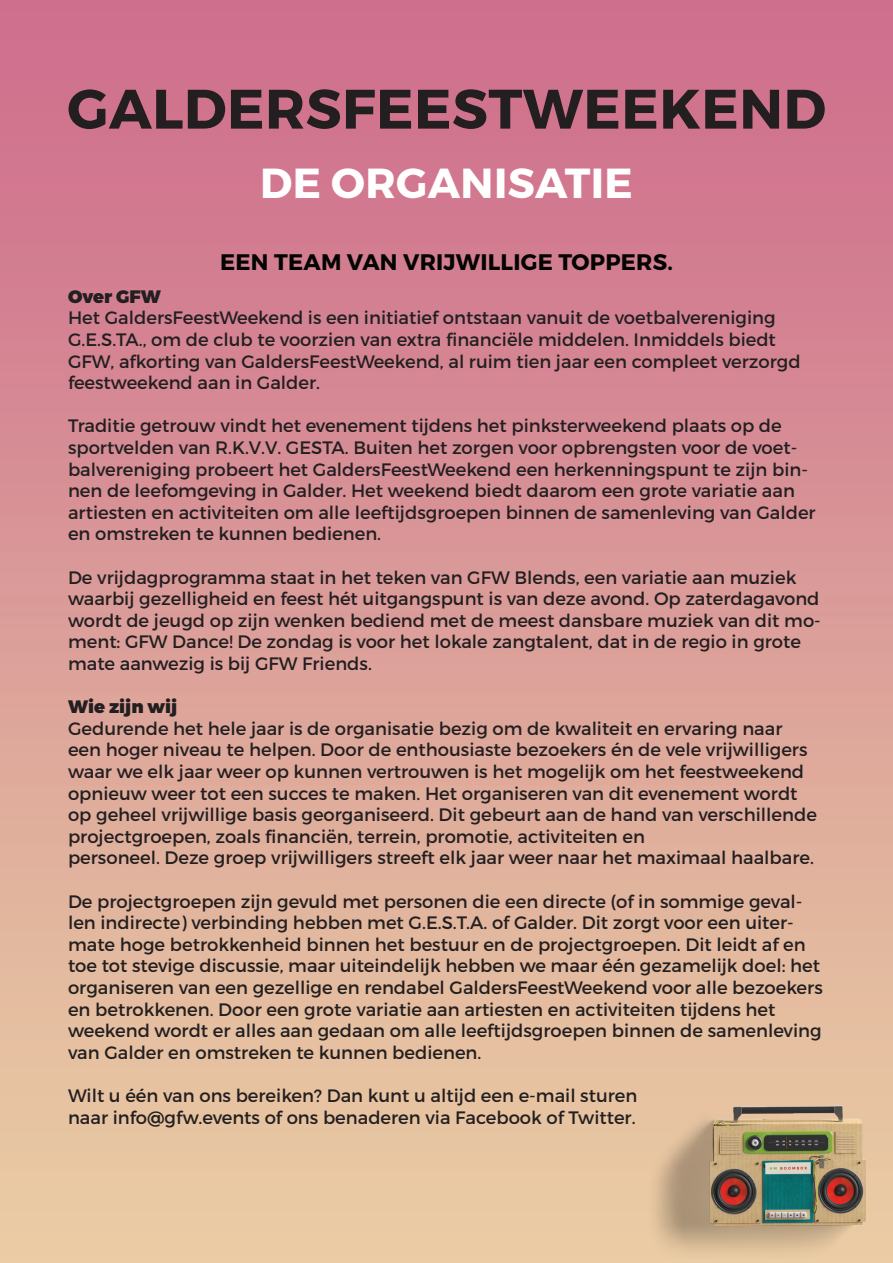
<style>
.page{position:relative;width:893px;height:1263px;background:#fff}
.page>*{position:absolute;margin:0;border:0;box-sizing:border-box;transform-origin:0 0}
.t1{font:700 55.5px "Montserrat";letter-spacing:.01em;color:#231f20}
.t2{font:700 42px "Montserrat";letter-spacing:.01em;color:#fff}
.t3{font:700 22.5px "Montserrat";letter-spacing:.01em;color:#040503}
.t4{font:18px/21.6px "Montserrat";color:#231f20}
.t5{font:900 18px "Montserrat";color:#231f20}
</style>
<div class="page">
<img style="left:634px;top:1054px;width:259px;height:209px">
<h1 class="t1" style="left:67px;top:74px;width:760px">GALDERSFEESTWEEKEND</h1>
<h2 class="t2" style="left:260px;top:157px;width:374px">DE ORGANISATIE</h2>
<p class="t3" style="left:220px;top:248px;width:454px">EEN TEAM VAN VRIJWILLIGE TOPPERS.</p>
<p class="t5" style="left:68px;top:285px;width:95px">Over GFW</p>
<p class="t4" style="left:68px;top:307px;width:734px">Het GaldersFeestWeekend is een initiatief ontstaan vanuit de voetbalvereniging G.E.S.TA., om de club te voorzien van extra financiële middelen. Inmiddels biedt GFW, afkorting van GaldersFeestWeekend, al ruim tien jaar een compleet verzorgd feestweekend aan in Galder.</p>
<p class="t4" style="left:68px;top:415px;width:749px">Traditie getrouw vindt het evenement tijdens het pinksterweekend plaats op de sportvelden van R.K.V.V. GESTA. Buiten het zorgen voor opbrengsten voor de voet&shy;balvereniging probeert het GaldersFeestWeekend een herkenningspunt te zijn bin&shy;nen de leefomgeving in Galder. Het weekend biedt daarom een grote variatie aan artiesten en activiteiten om alle leeftijdsgroepen binnen de samenleving van Galder en omstreken te kunnen bedienen.</p>
<p class="t4" style="left:68px;top:566px;width:754px">De vrijdagprogramma staat in het teken van GFW Blends, een variatie aan muziek waarbij gezelligheid en feest hét uitgangspunt is van deze avond. Op zaterdagavond wordt de jeugd op zijn wenken bediend met de meest dansbare muziek van dit mo&shy;ment: GFW Dance! De zondag is voor het lokale zangtalent, dat in de regio in grote mate aanwezig is bij GFW Friends.</p>
<p class="t5" style="left:68px;top:695px;width:111px">Wie zijn wij</p>
<p class="t4" style="left:68px;top:717px;width:750px">Gedurende het hele jaar is de organisatie bezig om de kwaliteit en ervaring naar een hoger niveau te helpen. Door de enthousiaste bezoekers én de vele vrijwilligers waar we elk jaar weer op kunnen vertrouwen is het mogelijk om het feestweekend opnieuw weer tot een succes te maken. Het organiseren van dit evenement wordt op geheel vrijwillige basis georganiseerd. Dit gebeurt aan de hand van verschillende projectgroepen, zoals financiën, terrein, promotie, activiteiten en<br>personeel. Deze groep vrijwilligers streeft elk jaar weer naar het maximaal haalbare.</p>
<p class="t4" style="left:68px;top:890px;width:756px">De projectgroepen zijn gevuld met personen die een directe (of in sommige geval&shy;len indirecte) verbinding hebben met G.E.S.T.A. of Galder. Dit zorgt voor een uiter&shy;mate hoge betrokkenheid binnen het bestuur en de projectgroepen. Dit leidt af en toe tot stevige discussie, maar uiteindelijk hebben we maar één gezamelijk doel: het organiseren van een gezellige en rendabel GaldersFeestWeekend voor alle bezoekers en betrokkenen. Door een grote variatie aan artiesten en activiteiten tijdens het weekend wordt er alles aan gedaan om alle leeftijdsgroepen binnen de samenleving van Galder en omstreken te kunnen bedienen.</p>
<p class="t4" style="left:68px;top:1085px;width:571px">Wilt u één van ons bereiken? Dan kunt u altijd een e-mail sturen naar info@gfw.events of ons benaderen via Facebook of Twitter.</p>
</div>
